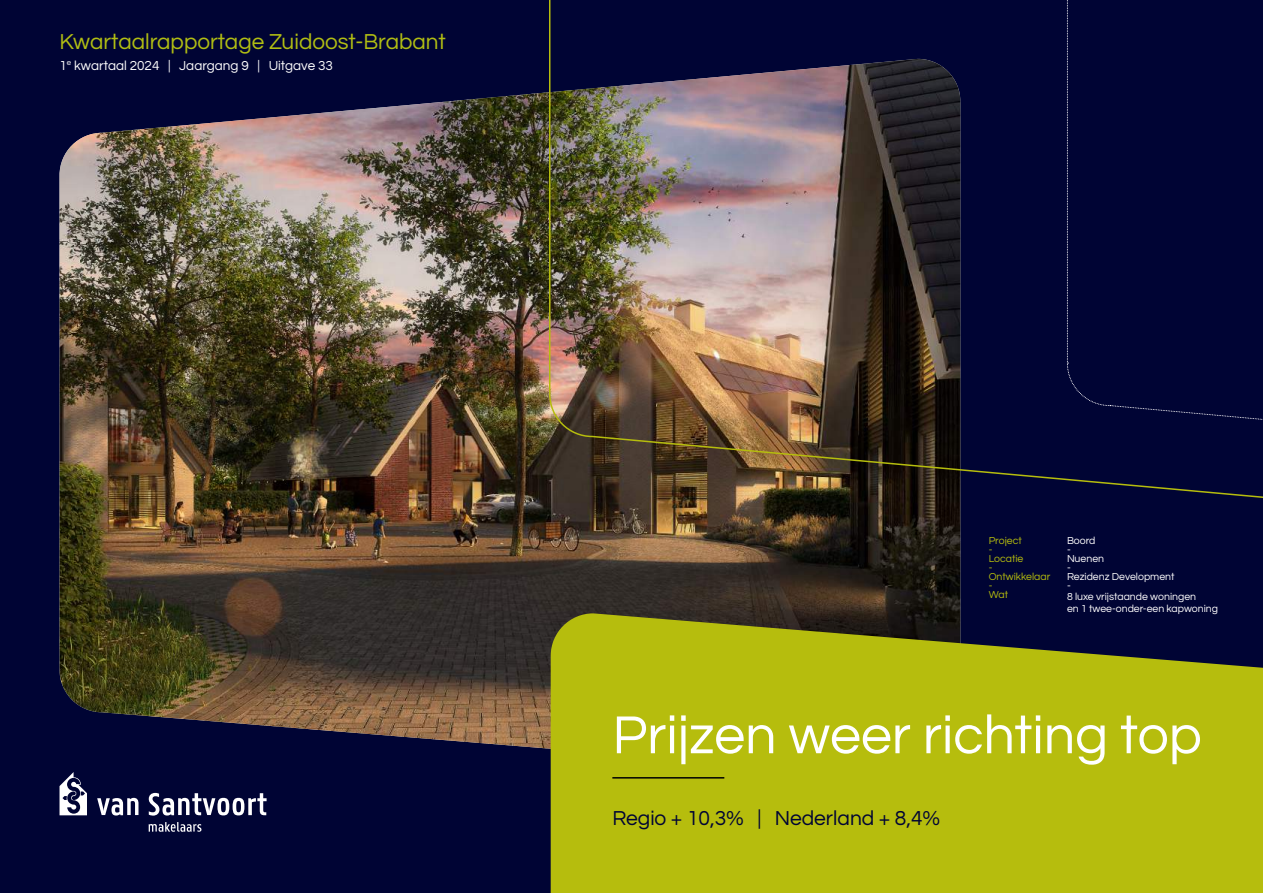
<style>
.page{position:relative;width:1263px;height:893px;background:#000434}
.page>*{position:absolute;margin:0;border:0;box-sizing:border-box;transform-origin:0 0}
.t1{font:55.5px "Questrial";color:#fff}
.t2{font:22.5px "Questrial";color:#b1be13}
.t3{font:21px "Questrial";color:#000434}
.t4{font:13.5px "Questrial";color:#fff}
.t5{font:10.5px/9px "Questrial";color:#fff}
.t6{font:10.5px/9px "Questrial";color:#b6bd0d}
</style>
<div class="page">
<img style="left:60px;top:92px;width:900px;height:687px">
<svg style="left:551px;top:613px;width:712px;height:280px;background:#a5ac0f"></svg>
<svg style="left:60px;top:772px;width:27px;height:43px"></svg>
<svg style="left:97px;top:798px;width:41px;height:17px"></svg>
<svg style="left:149px;top:793px;width:118px;height:23px"></svg>
<svg style="left:149px;top:822px;width:52px;height:10px"></svg>
<hr style="left:612px;top:777px;width:112px;height:2px;background:#000434">
<img style="left:548px;top:0;width:715px;height:512px">
<svg style="left:1067px;top:0;width:196px;height:480px"></svg>
<h2 class="t2" style="left:60px;top:31px;width:388px">Kwartaalrapportage Zuidoost-Brabant</h2>
<p class="t4" style="left:60px;top:59px;width:275px">1<sup>e</sup> kwartaal 2024 | Jaargang 9 | Uitgave 33</p>
<p class="t6" style="left:989px;top:537px;width:63px">Project<br>-<br>Locatie<br>-<br>Ontwikkelaar -<br>Wat</p>
<p class="t5" style="left:1067px;top:537px;width:109px">Boord<br>-<br>Nuenen<br>-<br>Rezidenz Development -</p>
<p class="t5" style="left:1067px;top:591px;width:153px;line-height:12px">8 luxe vrijstaande woningen<br>en 1 twee-onder-een kapwoning</p>
<h1 class="t1" style="left:612px;top:708px;width:591px">Prijzen weer richting top</h1>
<h3 class="t3" style="left:612px;top:807px;width:329px">Regio + 10,3% | Nederland + 8,4%</h3>
</div>
